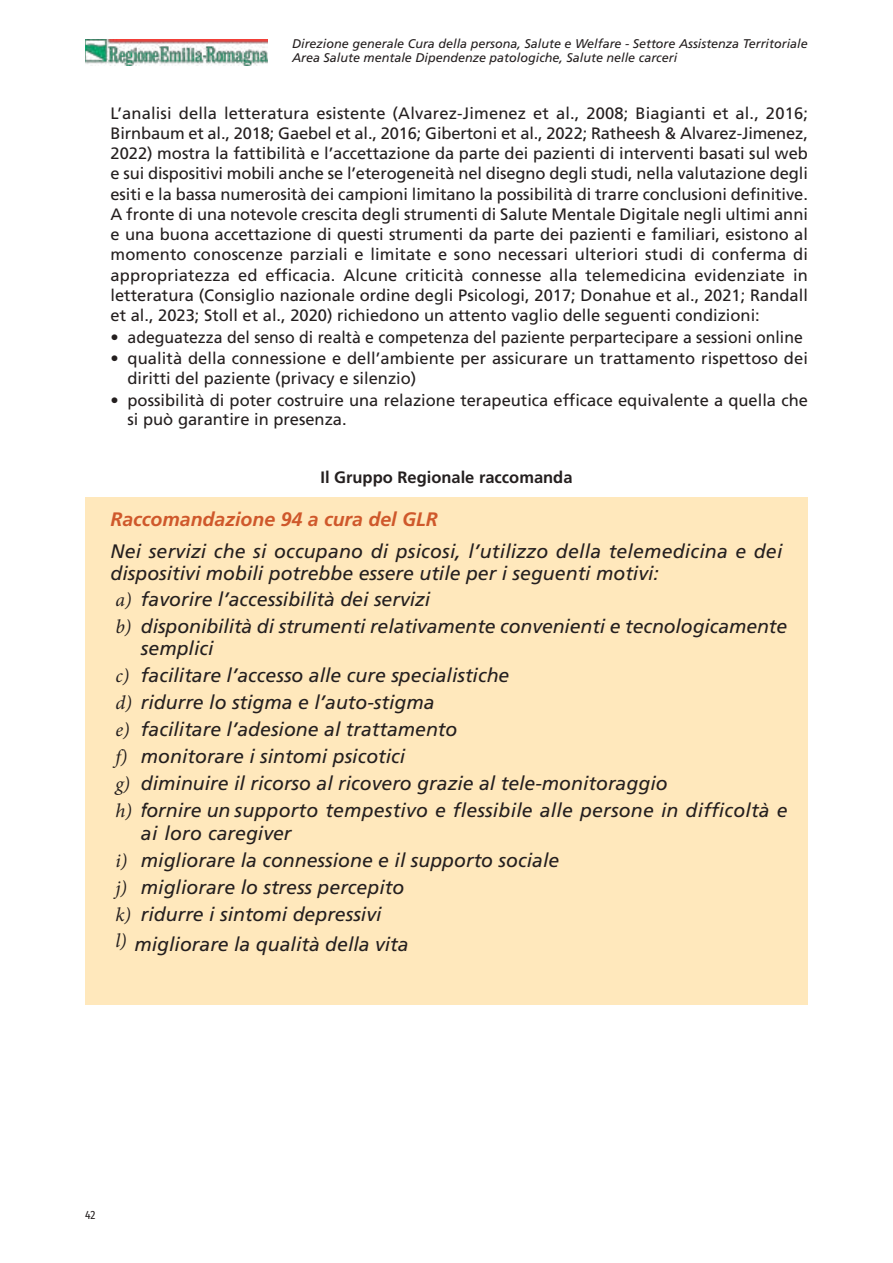
<style>
.page{position:relative;width:893px;height:1263px;background:#fff}
.page>*{position:absolute;margin:0;border:0;box-sizing:border-box;transform-origin:0 0}
.t1{font:italic 19.5px/27px "Frutiger";color:#241f1f}
.t2{font:italic 700 19.5px "Frutiger";color:#cf582b}
.t3{font:italic 19.5px "Minion Pro";color:#241f1f}
.t4{font:16.5px/20.2px "Frutiger";color:#241f1f}
.t5{font:700 16.5px "Frutiger";color:#241f1f}
.t6{font:italic 12.6px/14.2px "Frutiger";color:#241f1f}
.t7{font:12px "Fira Sans Condensed";color:#241f1f}
.s1{font-family:"Minion Pro"}
.s2{font-family:"Arial"}
</style>
<div class="page">
<div style="left:85px;top:497px;width:723px;height:508px;background:#ffe8bc"></div>
<img style="left:85px;top:39px;width:182px;height:26px">
<p class="t6" style="left:292px;top:37px;width:517px">Direzione generale Cura della persona, Salute e Welfare - Settore Assistenza Territoriale<br>Area Salute mentale Dipendenze patologiche, Salute nelle carceri</p>
<p class="t4" style="left:111px;top:104px;width:699px;text-align:justify">L’analisi della letteratura esistente (Alvarez-Jimenez et al., 2008; Biagianti et al., 2016; Birnbaum et al., 2018; Gaebel et al., 2016; Gibertoni et al., 2022; Ratheesh &amp; Alvarez-Jimenez, 2022) mostra la fattibilità e l’accettazione da parte dei pazienti di interventi basati sul web e sui dispositivi mobili anche se l’eterogeneità nel disegno degli studi, nella valutazione degli esiti e la bassa numerosità dei campioni limitano la possibilità di trarre conclusioni definitive.<br>A fronte di una notevole crescita degli strumenti di Salute Mentale Digitale negli ultimi anni e una buona accettazione di questi strumenti da parte dei pazienti e familiari, esistono al momento conoscenze parziali e limitate e sono necessari ulteriori studi di conferma di appropriatezza ed efficacia. Alcune criticità connesse alla telemedicina evidenziate in letteratura (Consiglio nazionale ordine degli Psicologi, 2017; Donahue et al., 2021; Randall et al., 2023; Stoll et al., 2020) richiedono un attento vaglio delle seguenti condizioni:</p>
<p class="t4" style="left:111px;top:328px;width:694px">• adeguatezza del senso di realtà e competenza del paziente perpartecipare a sessioni online</p>
<p class="t4" style="left:128px;top:350px;width:682px;line-height:19.5px;text-indent:-17px">• qualità della connessione e dell’ambiente per assicurare un trattamento rispettoso dei diritti del paziente (privacy e silenzio)</p>
<p class="t4" style="left:128px;top:391px;width:682px;line-height:19.5px;text-indent:-17px">• possibilità di poter costruire una relazione terapeutica efficace equivalente a quella che si può garantire in presenza.</p>
<p class="t5" style="left:320px;top:470px;width:254px">Il Gruppo Regionale raccomanda</p>
<p class="t2" style="left:111px;top:512px;width:329px">Raccomandazione 94 a cura del GLR</p>
<p class="t1" style="left:111px;top:541px;width:673px;line-height:22.6px">Nei servizi che si occupano di psicosi, l’utilizzo della telemedicina e dei dispositivi mobili potrebbe essere utile per i seguenti motivi:</p>
<p class="t1" style="left:115px;top:588px;width:673px"><span class="s1">a)</span> favorire l’accessibilità dei servizi<br><span class="s1">b)</span> disponibilità di strumenti relativamente convenienti e tecnologicamente</p>
<p class="t1" style="left:115px;top:636px;width:674px;text-indent:26px">semplici<br><span class="s1">c)</span> facilitare l’accesso alle cure specialistiche<br><span class="s1">d)</span> ridurre lo stigma e l’auto-stigma<br><span class="s1">e)</span> facilitare l’adesione al trattamento<br><span class="s1">f)</span> monitorare i sintomi psicotici<br><span class="s1">g)</span> diminuire il ricorso al ricovero grazie al tele-monitoraggio<br><span class="s1">h)</span> <span class="s2">f</span>ornire un supporto tempestivo e flessibile alle persone in difficoltà e</p>
<p class="t1" style="left:115px;top:821px;width:445px;text-indent:26px">ai loro caregiver<br><span class="s1">i)</span> migliorare la connessione e il supporto sociale <span class="s1">j)</span> migliorare lo stress percepito<br><span class="s1">k)</span> ridurre i sintomi depressivi</p>
<p class="t3" style="left:115px;top:928px;width:13px">l)</p>
<p class="t1" style="left:135px;top:932px;width:276px">migliorare la qualità della vita</p>
<p class="t7" style="left:85px;top:1206px;width:12px">42</p>
</div>
